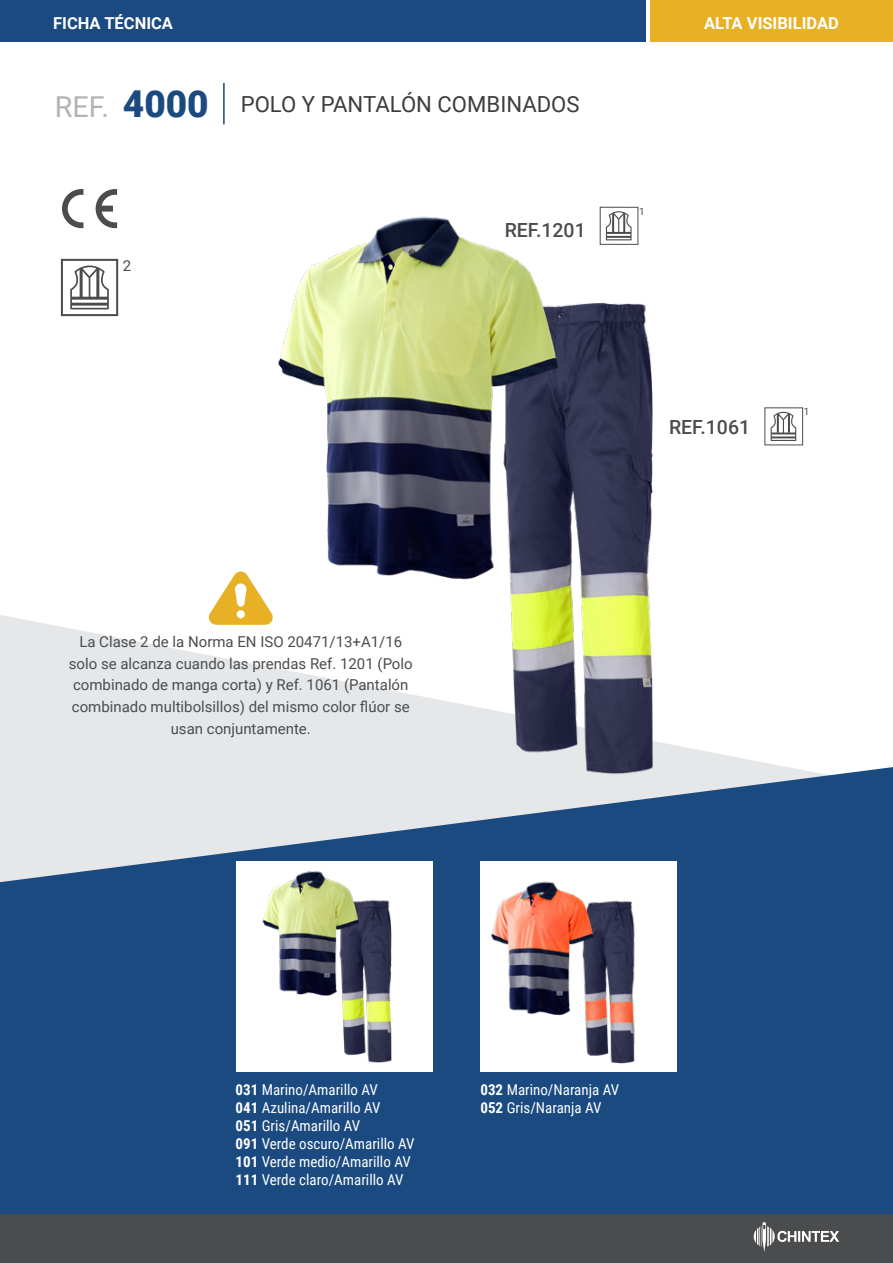
<style>
.page{position:relative;width:893px;height:1263px;background:#fff}
.page>*{position:absolute;margin:0;border:0;box-sizing:border-box;transform-origin:0 0}
.t1{font:22.2px "Roboto";color:#3d3d3b}
.t2{font:500 19.5px "Roboto";color:#4b4c4d}
.t3{font:700 16.5px "Roboto";color:#fff}
.t4{font:15px/21.8px "Roboto";color:#4b4c4d;text-align:center}
.t5{font:15px/18px "Roboto Condensed";color:#fff}
.t6{font:10.05px "Roboto";color:#4b4c4d}
.s1{font-size:28.8px;color:#b3b3b0}
.s2{font-weight:900;font-size:37.05px;color:#1a4a80}
.s3{font-weight:700}
</style>
<div class="page">
<svg style="left:0;top:615px;width:775px;height:150px;fill:#e6e7e9"></svg>
<svg style="left:0;top:765px;width:893px;height:449px;background:#365f8e"></svg>
<div style="left:0;top:0;width:645px;height:42px;background:#1a4a80"></div>
<div style="left:0;top:1214px;width:893px;height:49px;background:#4b4c4d"></div>
<div style="left:650px;top:0;width:243px;height:42px;background:#e8b025"></div>
<svg style="left:754px;top:1222px;width:85px;height:30px"></svg>
<hr style="left:223px;top:83px;width:2px;height:41px;background:#1a4a80">
<svg style="left:70px;top:265px;width:39px;height:44px"></svg>
<div style="left:61px;top:259px;width:57px;height:57px;border:2px solid #4b4c4d"></div>
<svg style="left:62px;top:189px;width:21px;height:39px"></svg>
<svg style="left:96px;top:189px;width:21px;height:39px"></svg>
<img style="left:405px;top:302px;width:356px;height:500px">
<img style="left:278px;top:216px;width:294px;height:388px">
<div style="left:236px;top:861px;width:197px;height:211px;background:#fff"></div>
<div style="left:480px;top:861px;width:197px;height:211px;background:#fff"></div>
<svg style="left:208px;top:571px;width:65px;height:54px"></svg>
<svg style="left:606px;top:211px;width:26px;height:29px"></svg>
<div style="left:600px;top:207px;width:38px;height:38px;border:1px solid #4b4c4d"></div>
<svg style="left:771px;top:411px;width:25px;height:30px"></svg>
<img style="left:342px;top:900px;width:50px;height:163px">
<img style="left:585px;top:900px;width:50px;height:164px">
<img style="left:257px;top:849px;width:106px;height:155px">
<img style="left:486px;top:858px;width:113px;height:165px">
<p class="t3" style="left:53px;top:11px;width:121px">FICHA TÉCNICA</p>
<p class="t3" style="left:704px;top:11px;width:136px">ALTA VISIBILIDAD</p>
<h1 class="t1" style="left:55px;top:89px;width:526px"><span class="s1">REF.</span> <span class="s2">4000</span> POLO Y PANTALÓN COMBINADOS</h1>
<p class="t4" style="left:123px;top:254px;width:10px">2</p>
<h2 class="t2" style="left:505px;top:216px;width:83px">REF.1201</h2>
<p class="t6" style="left:639px;top:204px;width:7px">1</p>
<h2 class="t2" style="left:669px;top:413px;width:83px">REF.1061</h2>
<p class="t6" style="left:804px;top:405px;width:7px">1</p>
<p class="t4" style="left:69px;top:630px;width:345px">La Clase 2 de la Norma EN ISO 20471/13+A1/16 solo se alcanza cuando las prendas Ref. 1201 (Polo combinado de manga corta) y Ref. 1061 (Pantalón combinado multibolsillos) del mismo color flúor se usan conjuntamente.</p>
<p class="t5" style="left:236px;top:1080px;width:181px"><span class="s3">031</span> Marino/Amarillo AV<br><span class="s3">041</span> Azulina/Amarillo AV<br><span class="s3">051</span> Gris/Amarillo AV<br><span class="s3">091</span> Verde oscuro/Amarillo AV<br><span class="s3">101</span> Verde medio/Amarillo AV<br><span class="s3">111</span> Verde claro/Amarillo AV</p>
<p class="t5" style="left:480px;top:1080px;width:140px"><span class="s3">032</span> Marino/Naranja AV<br><span class="s3">052</span> Gris/Naranja AV</p>
</div>
